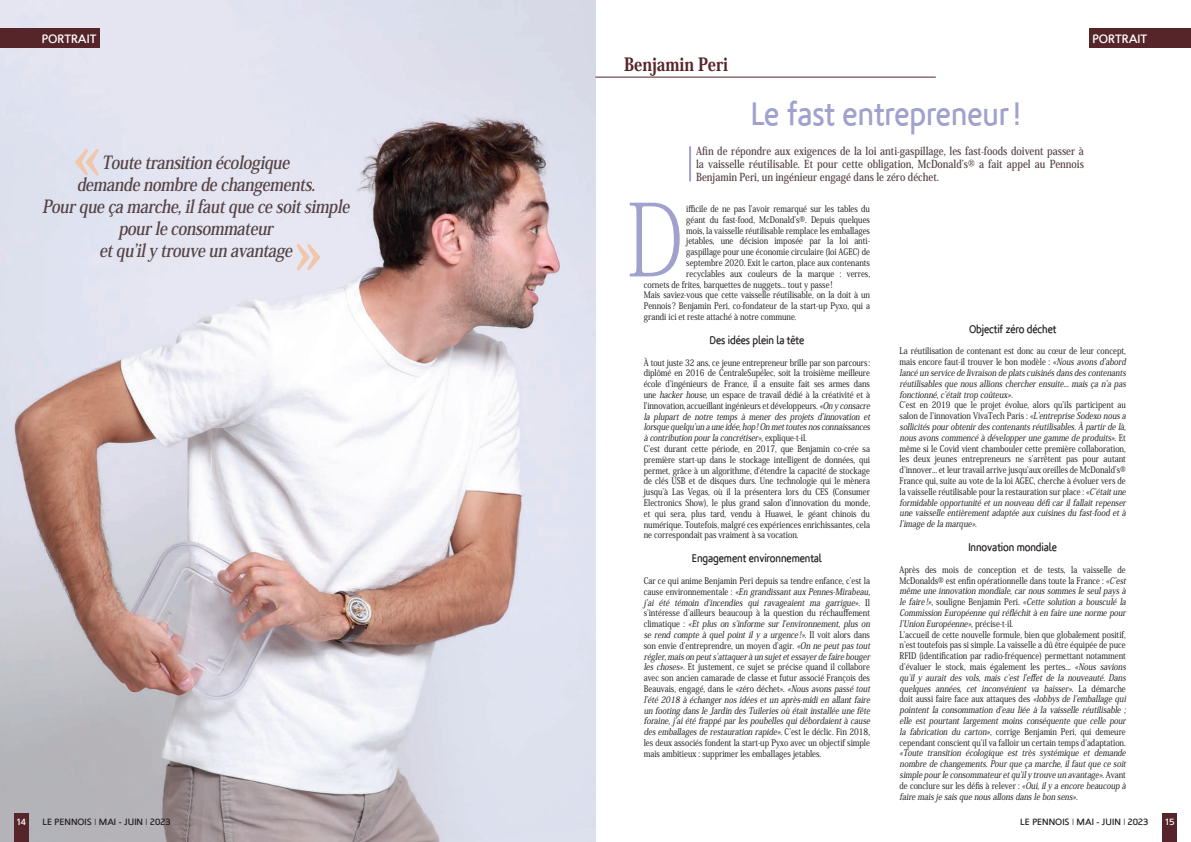
<style>
.page{position:relative;width:1191px;height:842px;background:#fff}
.page>*{position:absolute;margin:0;border:0;box-sizing:border-box;transform-origin:0 0}
.t1{font:200 100px "Koz Min Pr 6 N";color:#a1a1ce;scale:.85 1}
.t2{font:32px "Fortheloveofhate";color:#a1a1ce;scale:.85 1}
.t3{font:italic 700 18px/22px "Koz Min Pr 6 N";color:#554345;text-align:center;scale:.85 1}
.t4{font:800 18px "Koz Min Pro";color:#56252a;scale:.85 1}
.t5{font:12px "Fortheloveofhate";color:#fff}
.t6{font:700 11px/13.2px "Koz Min Pro";color:#554345;text-align:justify;scale:.85 1}
.t7{font:11px "Fortheloveofhate";letter-spacing:-.01em;color:#231f20;scale:.85 1}
.t8{font:500 9px/10.8px "Koz Min Pro";color:#231f20;scale:.85 1}
.t9{font:italic 500 9px/10.8px "Koz Min Pro";color:#231f20;scale:.85 1}
.t10{font:9px "Fortheloveofhate";color:#231f20}
.t11{font:9px "Fortheloveofhate";color:#fff}
.s1{font-style:italic}
.s2{font-style:normal}
.s3{font-family:"Fortheloveofhatelight"}
</style>
<div class="page">
<img style="left:0;top:0;width:595px;height:842px">
<div style="left:0;top:28px;width:99px;height:20px;background:#56252a"></div>
<div style="left:14px;top:814px;width:14px;height:28px;background:#56252a"></div>
<div style="left:1089px;top:28px;width:102px;height:20px;background:#56252a"></div>
<div style="left:1162px;top:814px;width:14px;height:28px;background:#56252a"></div>
<hr style="left:689px;top:146px;width:2px;height:35px;background:#a1a1ce">
<hr style="left:596px;top:77px;width:339px;height:1px;background:#56252a">
<svg style="left:296px;top:244px;width:24px;height:27px"></svg>
<svg style="left:75px;top:149px;width:24px;height:27px"></svg>
<h3 class="t5" style="left:42px;top:31px;width:56px">À LA UNE</h3>
<h3 class="t5" style="left:42px;top:31px;width:56px">PORTRAIT</h3>
<h3 class="t5" style="left:1092px;top:31px;width:56px">PORTRAIT</h3>
<h3 class="t4" style="left:624px;top:51px;width:124px">Benjamin Peri</h3>
<h2 class="t2" style="left:750px;top:94px;width:320px">Le fast entrepreneur!</h2>
<h3 class="t3" style="left:42px;top:152px;width:369px">Toutetransitionécologique demandenombredechangements.<br>Pourqueçamarche,ilfautquecesoitsimple pourleconsommateur<br>etqu’ily trouveunavantage</h3>
<p class="t6" style="left:696px;top:144px;width:458px">Afin de répondre aux exigences de la loi anti-gaspillage, les fast-foods doivent passer à la vaisselle réutilisable. Et pour cette obligation, McDonald’s® a fait appel au Pennois Benjamin Peri, un ingénieur engagé dans le zéro déchet.</p>
<h1 class="t1" style="left:626px;top:183px;width:69px">D</h1>
<p class="t8" style="left:686px;top:203px;width:218px">ifficile de ne pas l’avoir remarqué sur les tables du</p>
<p class="t8" style="left:686px;top:214px;width:218px">géant du fast-food, McDonald’s®. Depuis quelques</p>
<p class="t8" style="left:686px;top:224px;width:218px">mois, la vaisselle réutilisable remplace les emballages</p>
<p class="t8" style="left:686px;top:235px;width:218px">jetables, une décision imposée par la loi anti-</p>
<p class="t8" style="left:686px;top:246px;width:218px">gaspillage pour une économie circulaire (loi AGEC) de</p>
<p class="t8" style="left:686px;top:257px;width:218px">septembre 2020. Exit le carton, place aux contenants</p>
<p class="t8" style="left:686px;top:268px;width:218px">recyclables aux couleurs de la marque : verres,</p>
<p class="t8" style="left:644px;top:278px;width:224px">cornets de frites, barquettes de nuggets... tout y passe!</p>
<p class="t8" style="left:644px;top:289px;width:268px">Mais saviez-vous que cette vaisselle réutilisable, on la doit à un</p>
<p class="t8" style="left:644px;top:300px;width:268px">Pennois ? Benjamin Peri, co-fondateur de la start-up Pyxo, qui a</p>
<p class="t8" style="left:644px;top:311px;width:181px">grandi ici et reste attaché à notre commune.</p>
<p class="t7" style="left:709px;top:333px;width:113px">Des idées plein la tête</p>
<p class="t8" style="left:644px;top:356px;width:270px">À tout juste 32 ans, ce jeune entrepreneur brille par son parcours: diplômé en 2016 de CentraleSupélec, soit la troisième meilleure école d’ingénieurs de France, il a ensuite fait ses armes dans une <span class="s1">hacker house</span>, un espace de travail dédié à la créativité et à l’innovation, accueillant ingénieurs et développeurs. <span class="s1">«On y consacre la plupart de notre temps à mener des projets d’innovation et lorsquequelqu’un auneidée,hop!On mettoutesnosconnaissances àcontribution pourlaconcrétiser»</span>, e x p l i q u e - t - i l .<br>C’est durant cette période, en 2017, que Benjamin co-crée sa première start-up dans le stockage intelligent de données, qui permet, grâce à un algorithme, d'étendre la capacité de stockage de clés USB et de disques durs. Une technologie qui le mènera jusqu’à Las Vegas, où il la présentera lors du CES (Consumer Electronics Show), le plus grand salon d’innovation du monde, et qui sera, plus tard, vendu à Huawei, le géant chinois du numérique. Toutefois, malgré ces expériences enrichissantes, cela ne correspondait pas vraiment à sa vocation.</p>
<p class="t7" style="left:692px;top:552px;width:154px">Engagement environnemental</p>
<p class="t9" style="left:644px;top:575px;width:270px"><span class="s2">Car ce qui anime Benjamin Peri depuis sa tendre enfance, c’est la c a u s e e n v i r o n n e m e n t a l e :</span> «En grandissantauxPennes-Mirabeau, j ’ai été témoin d'incendies qui ravageaient ma garrigue»<span class="s2">. I l s’intéresse d’ailleurs beaucoup à la question du réchauffement c l i m a t i q u e :</span> «Et plus on s’informe sur l’environnement, plus on se rend compte à quel point il y a urgence!»<span class="s2">. I l v o i t a l o r s d a n s son envie d’entreprendre, un moyen d’agir.</span> «On nepeutpastout régler,maison peuts’attaqueràun sujetetessayerdefairebouger les choses»<span class="s2">. Et justement, ce sujet se précise quand il collabore avec son ancien camarade de classe et futur associé François des Beauvais, engagé, dans le «zéro déchet».</span> «Nous avons passé tout l’été 2018 à échanger nos idées et un après-midi en allant faire un footing dansleJardin desTuileriesoù étaitinstalléeunefête foraine, j ’ai été frappé par les poubelles qui débordaient à cause desemballagesderestauration rapide»<span class="s2">. C ’ e s t l e d é c l i c . F i n 2 0 1 8 , les deux associés fondent la start-up Pyxo avec un objectif simple mais ambitieux : supprimer les emballages jetables.</span></p>
<p class="t7" style="left:969px;top:322px;width:104px">Objectif zéro déchet</p>
<p class="t9" style="left:899px;top:345px;width:270px"><span class="s2">La réutilisation de contenant est donc au cœur de leur concept, mais encore faut-il trouver le bon modèle :</span> «Nous avons d’abord lancéun servicedelivraison deplatscuisinésdansdescontenants réutilisables que nous allions chercher ensuite... mais ça n’a pas fonctionné,c’étaittrop coûteux».</p>
<p class="t8" style="left:899px;top:399px;width:270px">C’est en 2019 que le projet évolue, alors qu’ils participent au salon de l’innovation VivaTech Paris : <span class="s1">«L’entrepriseSodexo nousa sollicitéspourobtenirdescontenantsréutilisables.À partirdelà, nousavonscommencéàdévelopperunegammedeproduits»</span>. E t même si le Covid vient chambouler cette première collaboration, les deux jeunes entrepreneurs ne s’arrêtent pas pour autant d’innover... et leur travail arrive jusqu’aux oreilles de McDonald’s® France qui, suite au vote de la loi AGEC, cherche à évoluer vers de la vaisselle réutilisable pour la restauration sur place : <span class="s1">«C’étaitune formidable opportunité et un nouveau défi car il fallait repenser une vaisselle entièrement adaptée aux cuisines du fast-food et à l’imagedelamarque»</span>.</p>
<p class="t7" style="left:968px;top:541px;width:106px">Innovation mondiale</p>
<p class="t8" style="left:899px;top:564px;width:270px">Après des mois de conception et de tests, la vaisselle de McDonalds® est enfin opérationnelle dans toute la France : <span class="s1">«C’est mêmeuneinnovation mondiale,carnoussommesleseulpaysà le faire!»</span>, s o u l i g n e B e nj a m i n P e r i . <span class="s1">«Cette solution a bousculé la Commission Européennequiréfléchitàen faireunenormepour l’Union Européenne»</span>, p r é c i s e - t - i l .<br>L’accueil de cette nouvelle formule, bien que globalement positif, n’est toutefois pas si simple. La vaisselle a dû être équipée de puce RFID (identification par radio-fréquence) permettant notamment d’évaluer le stock, mais également les pertes... <span class="s1">«Nous savions qu’il y aurait des vols, mais c’est l’effet de la nouveauté. Dans quelques années, cet inconvénient va baisser»</span>. L a d é m a r c h e doit aussi faire face aux attaques des <span class="s1">«lobbys de l’emballage qui pointent la consommation d’eau liée à la vaisselle réutilisable ; elle est pourtant largement moins conséquente que celle pour la fabrication du carton»</span>, corrige Benjamin Peri, qui demeure cependant conscient qu’il va falloir un certain temps d'adaptation.</p>
<p class="t9" style="left:899px;top:747px;width:270px">«Toute transition écologique est très systémique et demande nombredechangements.Pourqueçamarche,ilfautquecesoit simplepourleconsommateuretqu’ily trouveun avantage»<span class="s2">. A v a n t de conclure sur les défis à relever :</span> «Oui,ily aencorebeaucoup à fairemaisjesaisquenousallonsdanslebon sens»<span class="s2">.</span></p>
<p class="t11" style="left:16px;top:816px;width:11px">14</p>
<p class="t10" style="left:43px;top:816px;width:130px">LE PENNOIS <span class="s3">I</span> MAI - JUIN <span class="s3">I</span> 2023</p>
<p class="t10" style="left:1020px;top:816px;width:130px">LE PENNOIS <span class="s3">I</span> MAI - JUIN <span class="s3">I</span> 2023</p>
<p class="t11" style="left:1164px;top:816px;width:12px">15</p>
</div>
